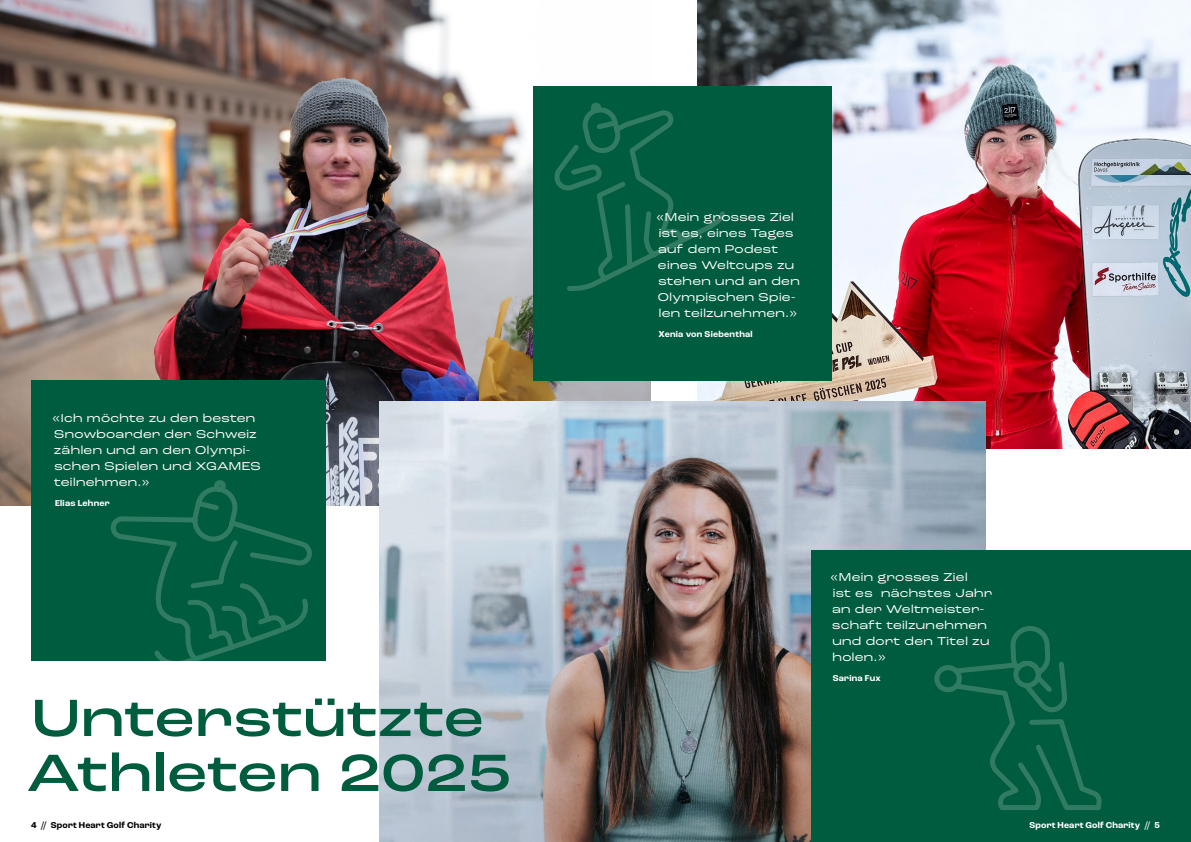
<style>
.page{position:relative;width:1191px;height:842px;background:#fff}
.page>*{position:absolute;margin:0;border:0;box-sizing:border-box;transform-origin:0 0}
.t1{font:500 expanded 55px/54.9px "Roc Grotesk";letter-spacing:.005em;color:#005c3e}
.t2{font:expanded 12px/16px "Roc Grotesk";letter-spacing:.03em;color:#fff}
.t3{font:700 9px "Roc Grotesk";letter-spacing:.025em;color:#fff}
.t4{font:700 9px "Roc Grotesk";letter-spacing:.02em;color:#000}
</style>
<div class="page">
<img style="left:0;top:0;width:651px;height:506px">
<img style="left:697px;top:0;width:494px;height:448px">
<img style="left:379px;top:401px;width:607px;height:441px">
<div style="left:533px;top:86px;width:298px;height:295px;background:#005c3e"></div>
<div style="left:31px;top:381px;width:295px;height:280px;background:#005c3e"></div>
<div style="left:812px;top:551px;width:379px;height:291px;background:#005c3e"></div>
<svg style="left:110px;top:480px;width:202px;height:181px"></svg>
<svg style="left:554px;top:102px;width:171px;height:189px"></svg>
<svg style="left:934px;top:626px;width:168px;height:184px"></svg>
<p class="t2" style="left:52px;top:410px;width:210px">«Ich möchte zu den besten<br>Snowboarder der Schweiz zählen und an den Olympi&shy;schen Spielen und XGAMES teilnehmen.»</p>
<p class="t3" style="left:55px;top:497px;width:56px">Elias Lehner</p>
<h1 class="t1" style="left:27px;top:691px;width:486px">Unterstützte<br>Athleten 2025</h1>
<p class="t2" style="left:656px;top:209px;width:145px">«Mein grosses Ziel ist es, eines Tages auf dem Podest eines Weltcups zu stehen und an den<br>Olympischen Spie&shy;len teilzunehmen.»</p>
<p class="t3" style="left:658px;top:328px;width:96px">Xenia von Siebenthal</p>
<p class="t2" style="left:830px;top:569px;width:164px">«Mein grosses Ziel<br>ist es nächstes Jahr an der Weltmeister&shy;schaft teilzunehmen und dort den Titel zu holen.»</p>
<p class="t3" style="left:832px;top:672px;width:49px">Sarina Fux</p>
<p class="t4" style="left:31px;top:819px;width:132px">4 // Sport Heart Golf Charity</p>
<p class="t3" style="left:1029px;top:819px;width:132px">Sport Heart Golf Charity // 5</p>
</div>
